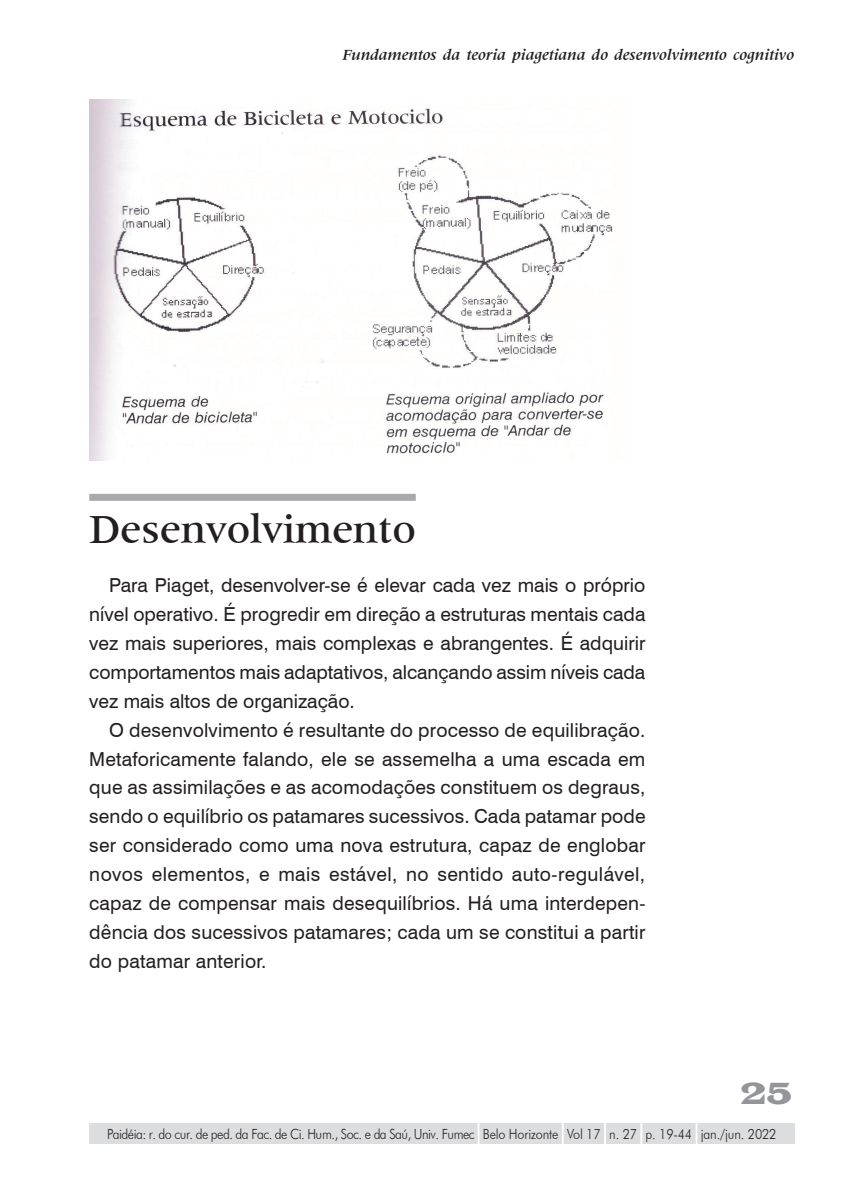
<style>
.page{position:relative;width:844px;height:1191px;background:#fff}
.page>*{position:absolute;margin:0;border:0;box-sizing:border-box;transform-origin:0 0}
.t1{font:500 42px "Latin 725 BT";color:#231f20}
.t2{font:31.5px "Latin Wid D";color:#939598;scale:.7 1}
.t3{font:19.25px/28.9px "Swiss 721 BT";letter-spacing:.005em;color:#231f20;text-align:justify}
.t4{font:italic 700 15.75px "Latin 725 BT";color:#231f20}
.t5{font:300 14px "Futura BT";letter-spacing:-.04em;color:#231f20;scale:.9 1}
</style>
<div class="page">
<div style="left:89px;top:1122px;width:705px;height:21px;background:#dcdddf"></div>
<hr style="left:477px;top:1122px;width:2px;height:23px;background:#fff">
<hr style="left:561px;top:1122px;width:2px;height:23px;background:#fff">
<svg style="left:604px;top:1122px;width:1px;height:21px"></svg>
<hr style="left:640px;top:1122px;width:2px;height:23px;background:#fff">
<hr style="left:695px;top:1120px;width:2px;height:24px;background:#fff">
<div style="left:89px;top:494px;width:326px;height:7px;background:#a8a9ad"></div>
<img style="left:89px;top:99px;width:524px;height:362px">
<p class="t4" style="left:342px;top:46px;width:453px">Fundamentos da teoria piagetiana do desenvolvimento cognitivo</p>
<h1 class="t1" style="left:89px;top:506px;width:328px">Desenvolvimento</h1>
<p class="t3" style="left:89px;top:570px;width:557px;text-indent:20px">Para Piaget, desenvolver-se é elevar cada vez mais o próprio nível operativo. É progredir em direção a estruturas mentais cada vez mais superiores, mais complexas e abrangentes. É adquirir comportamentos mais adaptativos, alcançando assim níveis cada vez mais altos de organização.</p>
<p class="t3" style="left:89px;top:714px;width:557px;text-indent:20px">O desenvolvimento é resultante do processo de equilibração.<br>Metaforicamente falando, ele se assemelha a uma escada em que as assimilações e as acomodações constituem os degraus, sendo o equilíbrio os patamares sucessivos. Cada patamar pode ser considerado como uma nova estrutura, capaz de englobar novos elementos, e mais estável, no sentido auto-regulável, capaz de compensar mais desequilíbrios. Há uma interdepen&shy;dência dos sucessivos patamares; cada um se constitui a partir do patamar anterior.</p>
<h2 class="t2" style="left:740px;top:1073px;width:75px">25</h2>
<p class="t5" style="left:107px;top:1125px;width:745px">Paidéia: r. do cur. de ped. da Fac. de Ci. Hum., Soc. e da Saú, Univ. Fumec Belo Horizonte Vol 17 n. 27 p. 19-44 jan./jun. 2022</p>
</div>
